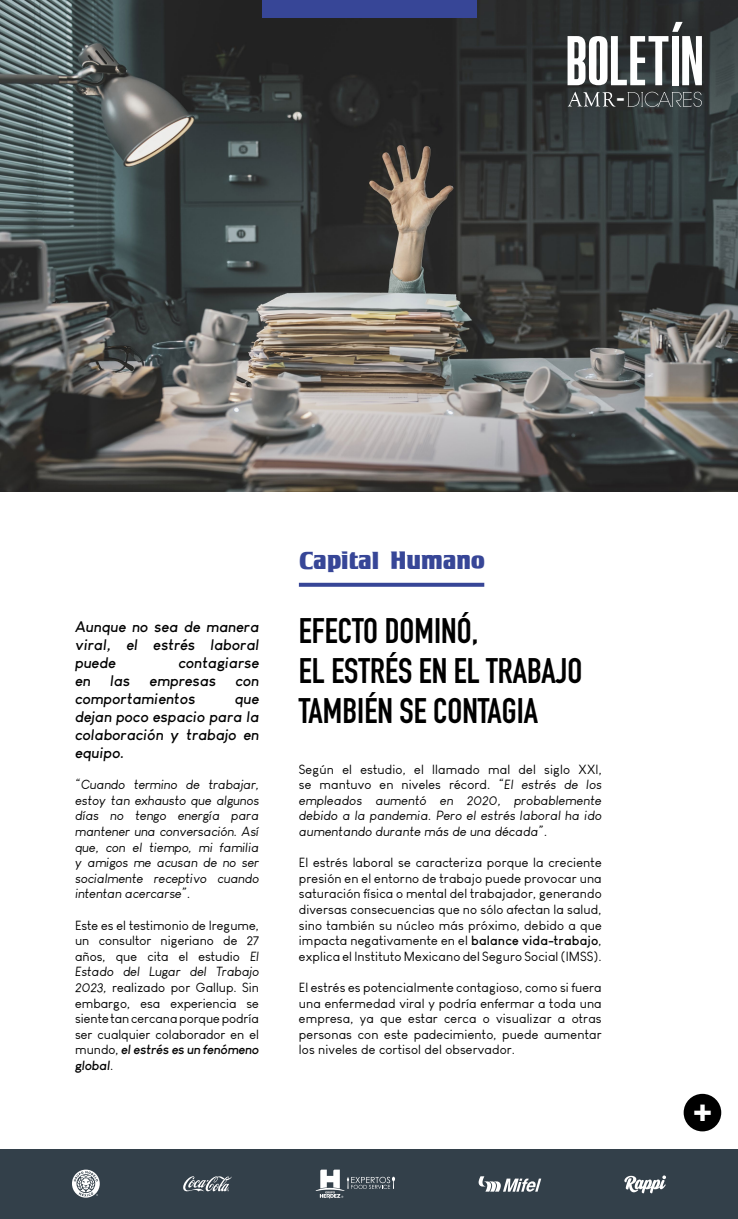
<style>
.page{position:relative;width:738px;height:1219px;background:#fff}
.page>*{position:absolute;margin:0;border:0;box-sizing:border-box;transform-origin:0 0}
.t1{font:55px "Pirrata";color:#fff}
.t2{font:700 35px/40px "DIN Condensed";color:#000}
.t3{font:30px "Tobago Poster";color:#fff}
.t4{font:25px "Tobago Poster";color:#374697}
.t5{font:23.1px "Pirrata";color:#fff}
.t6{font:italic 700 15px/18px "Louis George Cafe";letter-spacing:.01em;color:#000;text-align:justify}
.t7{font:13px/15.6px "Louis George Cafe";letter-spacing:.01em;color:#000;text-align:justify}
.t8{font:italic 13px/15.6px "Louis George Cafe";letter-spacing:.005em;color:#000;text-align:justify}
.s1{font-style:italic}
.s2{font-weight:700;font-style:italic}
.s3{font-style:normal}
.s4{font-weight:700}
</style>
<div class="page">
<img style="left:0;top:0;width:737px;height:492px">
<div style="left:0;top:1149px;width:737px;height:70px;background:#33404a"></div>
<svg style="left:298px;top:583px;width:186px;height:4px"></svg>
<div style="left:683px;top:1094px;width:37px;height:37px;background:#000;border-radius:50%"></div>
<div style="left:261px;top:0;width:215px;height:17px;background:#374697"></div>
<svg style="left:72px;top:1170px;width:28px;height:28px"></svg>
<svg style="left:624px;top:1175px;width:41px;height:18px"></svg>
<svg style="left:315px;top:1170px;width:80px;height:28px"></svg>
<svg style="left:183px;top:1176px;width:49px;height:16px"></svg>
<svg style="left:478px;top:1176px;width:63px;height:16px"></svg>
<svg style="left:567px;top:92px;width:48px;height:15px"></svg>
<svg style="left:627px;top:92px;width:74px;height:15px"></svg>
<svg style="left:671px;top:22px;width:11px;height:10px"></svg>
<h1 class="t1" style="left:565px;top:32px;width:139px">BOLETIN</h1>
<h3 class="t5" style="left:616px;top:86px;width:10px">-</h3>
<p class="t6" style="left:75px;top:617px;width:185px">Aunque no sea de manera viral, el estrés laboral puede</p>
<p class="t6" style="left:178px;top:653px;width:82px">contagiarse</p>
<p class="t6" style="left:75px;top:671px;width:17px">en</p>
<p class="t6" style="left:110px;top:671px;width:21px">las</p>
<p class="t6" style="left:149px;top:671px;width:68px">empresas</p>
<p class="t6" style="left:235px;top:671px;width:25px">con</p>
<p class="t6" style="left:75px;top:689px;width:121px">comportamientos</p>
<p class="t6" style="left:75px;top:689px;width:185px;text-indent:159px">que dejan poco espacio para la colaboración y trabajo en equipo.</p>
<p class="t8" style="left:75px;top:777px;width:185px">“Cuando termino de trabajar, estoy tan exhausto que algunos días no tengo energía para mantener una conversación. Así que, con el tiempo, mi familia y amigos me acusan de no ser socialmente receptivo cuando intentan acercarse”.</p>
<p class="t7" style="left:75px;top:917px;width:185px">Este es el testimonio de Iregume, un consultor nigeriano de 27 años, que cita el estudio <span class="s1">El Estado del Lugar del Trabajo 2023,</span> realizado por Gallup. Sin embargo, esa experiencia se siente tan cercana porque podría ser cualquier colaborador en el mundo, <span class="s2">el estrés es un fenómeno global</span>.</p>
<h3 class="t4" style="left:298px;top:545px;width:187px">Capital Humano</h3>
<h2 class="t2" style="left:298px;top:611px;width:285px">EFECTO DOMINÓ,<br>EL ESTRÉS EN EL TRABAJO<br>TAMBIÉN SE CONTAGIA</h2>
<p class="t8" style="left:298px;top:761px;width:304px"><span class="s3">Según el estudio, el llamado mal del siglo XXI, se mantuvo en niveles récord.</span> “El estrés de los empleados aumentó en 2020, probablemente debido a la pandemia. Pero el estrés laboral ha ido aumentando durante más de una década”.</p>
<p class="t7" style="left:298px;top:855px;width:304px">El estrés laboral se caracteriza porque la creciente presión en el entorno de trabajo puede provocar una saturación física o mental del trabajador, generando diversas consecuencias que no sólo afectan la salud, sino también su núcleo más próximo, debido a que impacta negativamente en el <span class="s4">balance vida-trabajo</span>, explica el Instituto Mexicano del Seguro Social (IMSS).</p>
<p class="t7" style="left:298px;top:980px;width:304px">El estrés es potencialmente contagioso, como si fuera una enfermedad viral y podría enfermar a toda una empresa, ya que estar cerca o visualizar a otras personas con este padecimiento, puede aumentar los niveles de cortisol del observador.</p>
<h3 class="t3" style="left:691px;top:1092px;width:21px">+</h3>
</div>
